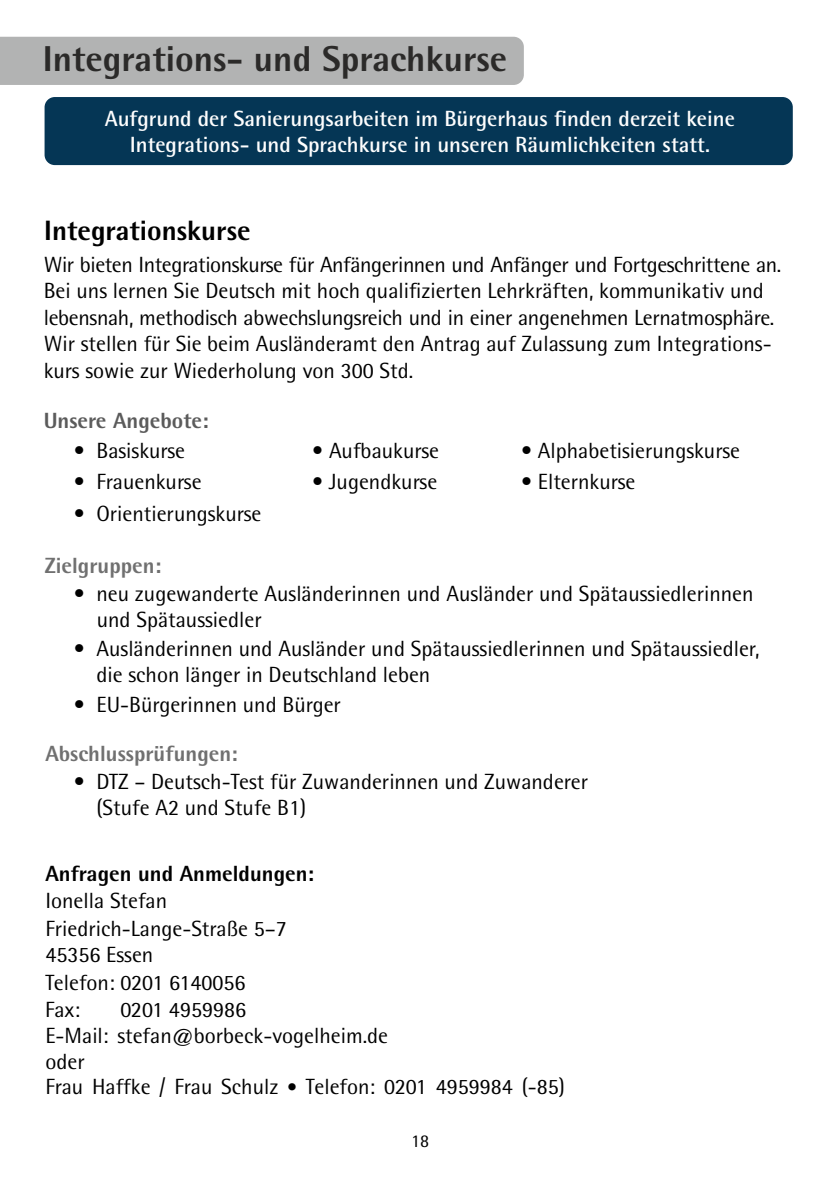
<style>
.page{position:relative;width:840px;height:1191px;background:#fff}
.page>*{position:absolute;margin:0;border:0;box-sizing:border-box;transform-origin:0 0}
.t1{font:800 36px "Rotis Semi Sans Std";color:#2b2a29}
.t2{font:800 28px "Rotis Semi Sans Std";color:#000}
.t3{font:22px/26.4px "Rotis Semi Sans Std";color:#000}
.t4{font:700 22px/26.4px "Rotis Semi Sans Std";color:#fefefe;text-align:center}
.t5{font:800 22px "Rotis Semi Sans Std";color:#707070}
.t6{font:800 22px "Rotis Semi Sans Std";color:#000}
.t7{font:800 22px "Rotis Semi Sans Std";color:#5b5b5b}
.t8{font:18px "Rotis Semi Sans Std";color:#000}
.s1{font-size:20px}
</style>
<div class="page">
<div style="left:0;top:37px;width:523px;height:48px;background:#b2b3b3"></div>
<div style="left:45px;top:97px;width:747px;height:68px;background:#053655;border-radius:10px"></div>
<h1 class="t1" style="left:43px;top:45px;width:465px">Integrations- und Sprachkurse</h1>
<p class="t4" style="left:105px;top:108px;width:631px">Aufgrund der Sanierungsarbeiten im Bürgerhaus finden derzeit keine<br>Integrations- und Sprachkurse in unseren Räumlichkeiten statt.</p>
<p class="t2" style="left:44px;top:220px;width:208px">Integrationskurse</p>
<p class="t3" style="left:44px;top:254px;width:738px">Wir bieten Integrationskurse für Anfängerinnen und Anfänger und Fortgeschrittene an.<br>Bei uns lernen Sie Deutsch mit hoch qualifizierten Lehrkräften, kommunikativ und lebensnah, methodisch abwechslungsreich und in einer angenehmen Lernatmosphäre.<br>Wir stellen für Sie beim Ausländeramt den Antrag auf Zulassung zum Integrations&shy;kurs sowie zur Wiederholung von 300 Std.</p>
<p class="t7" style="left:44px;top:412px;width:166px">Unsere Angebote:</p>
<p class="t3" style="left:74px;top:440px;width:113px">• Basiskurse</p>
<p class="t3" style="left:312px;top:440px;width:128px">• Aufbaukurse</p>
<p class="t3" style="left:520px;top:440px;width:220px">• Alphabetisierungskurse</p>
<p class="t3" style="left:74px;top:471px;width:129px">• Frauenkurse</p>
<p class="t3" style="left:312px;top:471px;width:126px">• Jugendkurse</p>
<p class="t3" style="left:521px;top:471px;width:116px">• Elternkurse</p>
<p class="t3" style="left:74px;top:503px;width:189px">• Orientierungskurse</p>
<p class="t5" style="left:45px;top:557px;width:118px">Zielgruppen:</p>
<p class="t3" style="left:97px;top:583px;width:658px;text-indent:-23px">• neu zugewanderte Ausländerinnen und Ausländer und Spätaussiedlerinnen und Spätaussiedler</p>
<p class="t3" style="left:96px;top:638px;width:664px;text-indent:-23px">• Ausländerinnen und Ausländer und Spätaussiedlerinnen und Spätaussiedler, die schon länger in Deutschland leben</p>
<p class="t3" style="left:74px;top:694px;width:268px">• EU-Bürgerinnen und Bürger</p>
<p class="t5" style="left:45px;top:745px;width:194px">Abschlussprüfungen:</p>
<p class="t3" style="left:96px;top:771px;width:493px;text-indent:-23px">• DTZ – Deutsch-Test für Zuwanderinnen und Zuwanderer (Stufe A2 und Stufe B1)</p>
<p class="t6" style="left:45px;top:865px;width:270px">Anfragen und Anmeldungen:</p>
<p class="t3" style="left:45px;top:890px;width:243px;line-height:27.4px">Ionella Stefan<br>Friedrich-Lange-Straße 5–7<br>45356 Essen<br>Telefon: 0201 6140056</p>
<p class="t3" style="left:45px;top:1025px;width:521px;line-height:25.6px">E-Mail: stefan@borbeck-vogelheim.de<br>oder<br>Frau Haffke / Frau Schulz <span class="s1">•</span> Telefon: 0201 4959984 (-85)</p>
<p class="t3" style="left:45px;top:999px;width:37px">Fax:</p>
<p class="t3" style="left:120px;top:999px;width:127px">0201 4959986</p>
<p class="t8" style="left:411px;top:1134px;width:20px">18</p>
</div>
